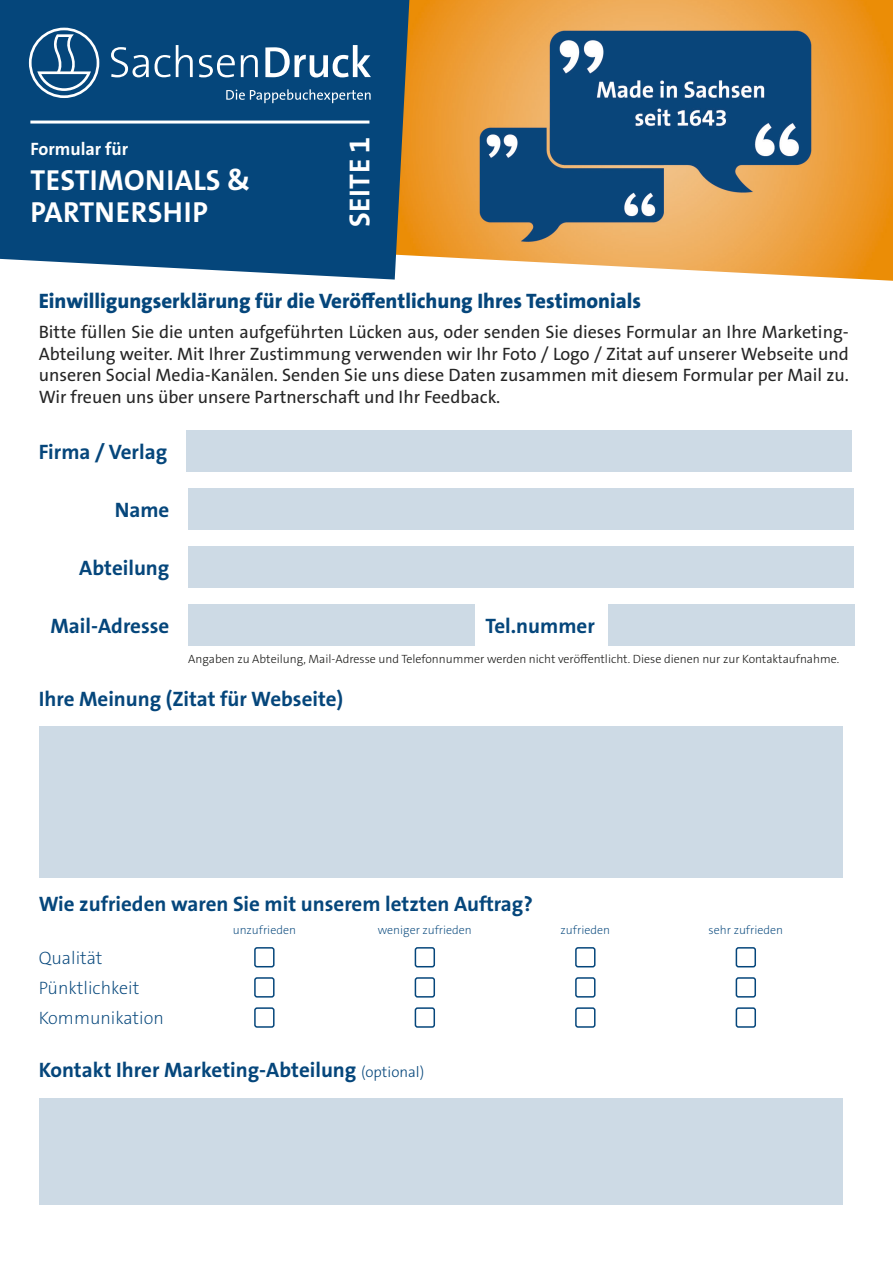
<style>
.page{position:relative;width:893px;height:1263px;background:#fff}
.page>*{position:absolute;margin:0;border:0;box-sizing:border-box;transform-origin:0 0}
.t1{font:700 29.1px "The Sans B W7";letter-spacing:.015em;color:#fff}
.t2{font:700 21px "The Sans B W7";color:#05467b}
.t3{font:800 21px "The Sans B W8";color:#05467b}
.t4{font:18px/21.6px "The Sans B W5 Plain";color:#252525;text-align:justify}
.t5{font:200 18px "The Sans B W2";color:#05467b}
.t6{font:700 18px "The Sans B W7";color:#fff}
.t7{font:300 12px "The Sans B W3";color:#1d1d1b}
.t8{font:200 12px "The Sans B W2";color:#05467b}
.s1{font-family:"The Sans B W3";font-weight:300;font-size:15px}
</style>
<div class="page">
<div style="left:188px;top:488px;width:666px;height:42px;background:#cddae5"></div>
<div style="left:188px;top:546px;width:666px;height:42px;background:#cddae5"></div>
<div style="left:188px;top:604px;width:287px;height:42px;background:#cddae5"></div>
<div style="left:608px;top:604px;width:246px;height:42px;background:#cddae5"></div>
<div style="left:186px;top:430px;width:666px;height:42px;background:#cddae5"></div>
<div style="left:39px;top:726px;width:803px;height:152px;background:#cddae5"></div>
<div style="left:39px;top:1098px;width:803px;height:106px;background:#cddae5"></div>
<div style="left:254px;top:947px;width:21px;height:20px;border:2px solid #05467b;border-radius:2px"></div>
<div style="left:254px;top:977px;width:21px;height:20px;border:2px solid #05467b;border-radius:2px"></div>
<div style="left:254px;top:1007px;width:21px;height:21px;border:2px solid #05467b;border-radius:2px"></div>
<div style="left:415px;top:947px;width:20px;height:20px;border:2px solid #05467b;border-radius:2px"></div>
<div style="left:415px;top:977px;width:20px;height:20px;border:2px solid #05467b;border-radius:2px"></div>
<div style="left:415px;top:1007px;width:20px;height:21px;border:2px solid #05467b;border-radius:2px"></div>
<div style="left:575px;top:947px;width:20px;height:20px;border:2px solid #05467b;border-radius:2px"></div>
<div style="left:575px;top:977px;width:20px;height:20px;border:2px solid #05467b;border-radius:2px"></div>
<div style="left:575px;top:1007px;width:20px;height:21px;border:2px solid #05467b;border-radius:2px"></div>
<div style="left:736px;top:947px;width:20px;height:20px;border:2px solid #05467b;border-radius:2px"></div>
<div style="left:736px;top:977px;width:20px;height:20px;border:2px solid #05467b;border-radius:2px"></div>
<div style="left:736px;top:1007px;width:20px;height:21px;border:2px solid #05467b;border-radius:2px"></div>
<img style="left:409px;top:0;width:484px;height:281px">
<svg style="left:0;top:0;width:409px;height:280px;background:#14507f"></svg>
<svg style="left:111px;top:47px;width:38px;height:30px"></svg>
<svg style="left:155px;top:45px;width:38px;height:32px"></svg>
<svg style="left:199px;top:55px;width:36px;height:22px"></svg>
<svg style="left:241px;top:55px;width:17px;height:22px"></svg>
<svg style="left:265px;top:45px;width:106px;height:33px"></svg>
<svg style="left:29px;top:28px;width:70px;height:70px"></svg>
<svg style="left:226px;top:89px;width:145px;height:14px;background:#3b6e97"></svg>
<hr style="left:30px;top:121px;width:339px;height:3px;background:#fff">
<p class="t6" style="left:30px;top:138px;width:99px">Formular für</p>
<p class="t1" style="left:31px;top:162px;width:221px">TESTIMONIALS &amp;</p>
<p class="t1" style="left:31px;top:193px;width:179px">PARTNERSHIP</p>
<p class="t1" style="left:341px;top:227px;width:92px;rotate:-90deg">SEITE 1</p>
<p class="t3" style="left:39px;top:287px;width:604px">Einwilligungserklärung für die Veröffentlichung Ihres Testimonials</p>
<p class="t4" style="left:39px;top:321px;width:812px">Bitte füllen Sie die unten aufgeführten Lücken aus, oder senden Sie dieses Formular an Ihre Marketing-Abteilung weiter. Mit Ihrer Zustimmung verwenden wir Ihr Foto / Logo / Zitat auf unserer Webseite und unseren Social Media-Kanälen. Senden Sie uns diese Daten zusammen mit diesem Formular per Mail zu.<br>Wir freuen uns über unsere Partnerschaft und Ihr Feedback.</p>
<p class="t2" style="left:39px;top:438px;width:130px">Firma / Verlag</p>
<p class="t2" style="left:115px;top:496px;width:56px">Name</p>
<p class="t2" style="left:79px;top:554px;width:92px">Abteilung</p>
<p class="t2" style="left:50px;top:612px;width:120px">Mail-Adresse</p>
<p class="t2" style="left:485px;top:612px;width:111px">Tel.nummer</p>
<p class="t7" style="left:188px;top:651px;width:653px">Angaben zu Abteilung, Mail-Adresse und Telefonnummer werden nicht veröffentlicht. Diese dienen nur zur Kontaktaufnahme.</p>
<p class="t2" style="left:39px;top:686px;width:306px">Ihre Meinung (Zitat für Webseite)</p>
<p class="t2" style="left:39px;top:890px;width:496px">Wie zufrieden waren Sie mit unserem letzten Auftrag?</p>
<p class="t5" style="left:39px;top:946px;width:65px">Qualität</p>
<p class="t5" style="left:39px;top:976px;width:102px">Pünktlichkeit</p>
<p class="t5" style="left:39px;top:1006px;width:127px">Kommunikation</p>
<p class="t8" style="left:233px;top:923px;width:65px">unzufrieden</p>
<p class="t8" style="left:378px;top:923px;width:96px">weniger zufrieden</p>
<p class="t8" style="left:561px;top:923px;width:51px">zufrieden</p>
<p class="t8" style="left:709px;top:923px;width:76px">sehr zufrieden</p>
<p class="t2" style="left:39px;top:1056px;width:387px">Kontakt Ihrer Marketing-Abteilung <span class="s1">(optional)</span></p>
</div>
